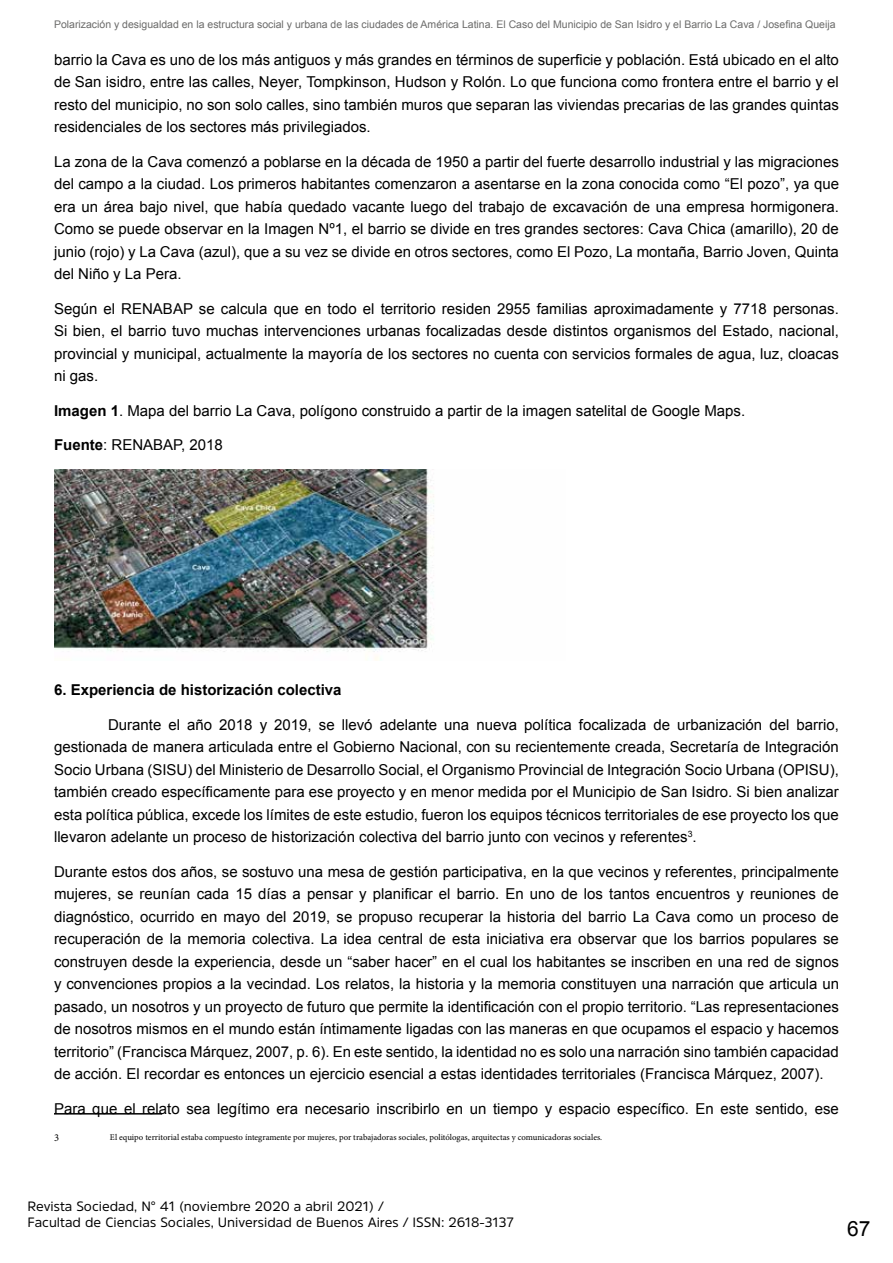
<style>
.page{position:relative;width:893px;height:1263px;background:#fff}
.page>*{position:absolute;margin:0;border:0;box-sizing:border-box;transform-origin:0 0}
.t1{font:15px/22.5px "Arial";color:#000;text-align:justify}
.t2{font:700 15px "Arial";color:#000}
.t3{font:13.5px/16.2px "Amsi Pro";color:#000}
.t4{font:10.5px "Arial";color:#6b6b6a}
.t5{font:10.5px "Minion Pro";color:#000}
.t6{font:8.7px "Minion Pro";color:#000}
.s1{font-weight:700}
</style>
<div class="page">
<img style="left:54px;top:470px;width:380px;height:191px">
<hr style="left:54px;top:1113px;width:108px;height:1px;background:#000">
<p class="t4" style="left:54px;top:17px;width:783px">Polarización y desigualdad en la estructura social y urbana de las ciudades de América Latina. El Caso del Municipio de San Isidro y el Barrio La Cava / Josefina Queija</p>
<p class="t1" style="left:54px;top:49px;width:786px">barrio la Cava es uno de los más antiguos y más grandes en términos de superficie y población. Está ubicado en el alto de San isidro, entre las calles, Neyer, Tompkinson, Hudson y Rolón. Lo que funciona como frontera entre el barrio y el resto del municipio, no son solo calles, sino también muros que separan las viviendas precarias de las grandes quintas residenciales de los sectores más privilegiados.</p>
<p class="t1" style="left:54px;top:151px;width:786px">La zona de la Cava comenzó a poblarse en la década de 1950 a partir del fuerte desarrollo industrial y las migraciones del campo a la ciudad. Los primeros habitantes comenzaron a asentarse en la zona conocida como “El pozo”, ya que era un área bajo nivel, que había quedado vacante luego del trabajo de excavación de una empresa hormigonera.<br>Como se puede observar en la Imagen Nº1, el barrio se divide en tres grandes sectores: Cava Chica (amarillo), 20 de junio (rojo) y La Cava (azul), que a su vez se divide en otros sectores, como El Pozo, La montaña, Barrio Joven, Quinta del Niño y La Pera.</p>
<p class="t1" style="left:54px;top:298px;width:786px">Según el RENABAP se calcula que en todo el territorio residen 2955 familias aproximadamente y 7718 personas.<br>Si bien, el barrio tuvo muchas intervenciones urbanas focalizadas desde distintos organismos del Estado, nacional, provincial y municipal, actualmente la mayoría de los sectores no cuenta con servicios formales de agua, luz, cloacas ni gas.</p>
<p class="t1" style="left:54px;top:400px;width:693px"><span class="s1">Imagen 1</span>. Mapa del barrio La Cava, polígono construido a partir de la imagen satelital de Google Maps.</p>
<p class="t1" style="left:54px;top:434px;width:170px"><span class="s1">Fuente</span>: RENABAP, 2018</p>
<p class="t2" style="left:54px;top:680px;width:289px">6. Experiencia de historización colectiva</p>
<p class="t1" style="left:54px;top:713px;width:786px;text-indent:54px">Durante el año 2018 y 2019, se llevó adelante una nueva política focalizada de urbanización del barrio, gestionada de manera articulada entre el Gobierno Nacional, con su recientemente creada, Secretaría de Integración Socio Urbana (SISU) del Ministerio de Desarrollo Social, el Organismo Provincial de Integración Socio Urbana (OPISU), también creado específicamente para ese proyecto y en menor medida por el Municipio de San Isidro. Si bien analizar esta política pública, excede los límites de este estudio, fueron los equipos técnicos territoriales de ese proyecto los que llevaron adelante un proceso de historización colectiva del barrio junto con vecinos y referentes<sup>3</sup>.</p>
<p class="t1" style="left:54px;top:860px;width:786px">Durante estos dos años, se sostuvo una mesa de gestión participativa, en la que vecinos y referentes, principalmente mujeres, se reunían cada 15 días a pensar y planificar el barrio. En uno de los tantos encuentros y reuniones de diagnóstico, ocurrido en mayo del 2019, se propuso recuperar la historia del barrio La Cava como un proceso de recuperación de la memoria colectiva. La idea central de esta iniciativa era observar que los barrios populares se construyen desde la experiencia, desde un “saber hacer” en el cual los habitantes se inscriben en una red de signos y convenciones propios a la vecindad. Los relatos, la historia y la memoria constituyen una narración que articula un pasado, un nosotros y un proyecto de futuro que permite la identificación con el propio territorio. “Las representaciones de nosotros mismos en el mundo están íntimamente ligadas con las maneras en que ocupamos el espacio y hacemos territorio” (Francisca Márquez, 2007, p. 6). En este sentido, la identidad no es solo una narración sino también capacidad de acción. El recordar es entonces un ejercicio esencial a estas identidades territoriales (Francisca Márquez, 2007).</p>
<p class="t1" style="left:54px;top:1097px;width:786px">Para que el relato sea legítimo era necesario inscribirlo en un tiempo y espacio específico. En este sentido, ese</p>
<p class="t5" style="left:54px;top:1131px;width:7px">3</p>
<p class="t6" style="left:110px;top:1132px;width:494px">El equipo territorial estaba compuesto íntegramente por mujeres, por trabajadoras sociales, politólogas, arquitectas y comunicadoras sociales.</p>
<p class="t3" style="left:28px;top:1197px;width:488px">Revista Sociedad, N° 41 (noviembre 2020 a abril 2021) /<br>Facultad de Ciencias Sociales, Universidad de Buenos Aires / ISSN: 2618-3137</p>
</div>
